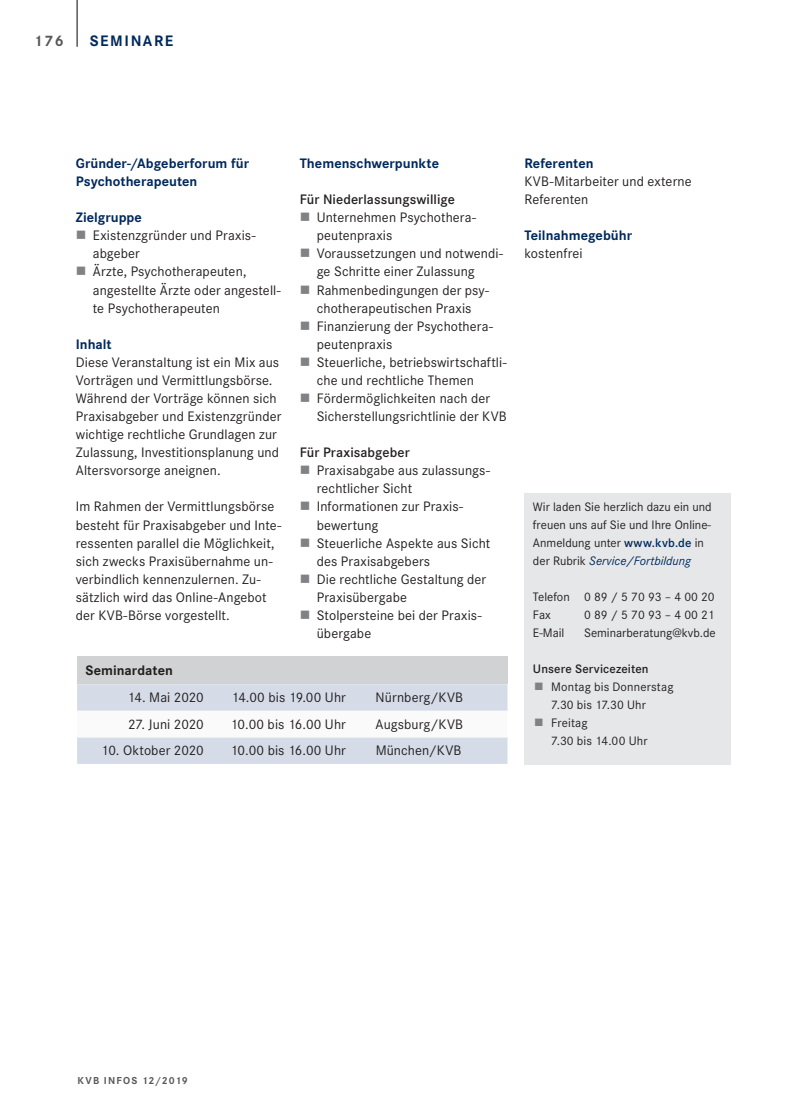
<style>
.page{position:relative;width:808px;height:1106px;background:#fff}
.page>*{position:absolute;margin:0;border:0;box-sizing:border-box;transform-origin:0 0}
.t1{font:700 15.75px "Corporate S";letter-spacing:.1em;color:#00295c}
.t2{font:700 15.75px "Corporate S";color:#57585a}
.t3{font:14.25px/18px "Corporate S";letter-spacing:.005em;color:#231f20}
.t4{font:700 14.25px/18px "Corporate S";letter-spacing:.005em;color:#00295c}
.t5{font:600 14.25px "Corporate S";letter-spacing:.005em;color:#231f20}
.t6{font:700 14.25px "Corporate S";color:#231f20}
.t7{font:12.75px/18px "Corporate S";color:#231f20}
.t8{font:600 12.75px "Corporate S";letter-spacing:.01em;color:#231f20}
.t9{font:700 10.5px "Corporate S";letter-spacing:.105em;color:#57585a}
.s1{font-weight:600;color:#00295c}
.s2{font-style:italic;color:#00295c}
</style>
<div class="page">
<hr style="left:77px;top:0;width:1px;height:47px;background:#231f20">
<div style="left:77px;top:656px;width:430px;height:28px;background:#d1d2d4"></div>
<svg style="left:77px;top:684px;width:430px;height:80px"></svg>
<div style="left:524px;top:493px;width:207px;height:272px;background:#e6e7e9"></div>
<p class="t2" style="left:34px;top:30px;width:32px">176</p>
<p class="t1" style="left:90px;top:30px;width:85px">SEMINARE</p>
<p class="t4" style="left:76px;top:154px;width:175px">Gründer-/Abgeberforum für<br>Psychotherapeuten</p>
<p class="t4" style="left:76px;top:208px;width:68px">Zielgruppe</p>
<p class="t3" style="left:93px;top:226px;width:189px">Existenzgründer und Praxis&shy;abgeber<br>Ärzte, Psychotherapeuten, angestellte Ärzte oder angestell&shy;te Psychotherapeuten</p>
<p class="t4" style="left:76px;top:334px;width:37px">Inhalt</p>
<p class="t3" style="left:76px;top:352px;width:207px">Diese Veranstaltung ist ein Mix aus Vorträgen und Vermittlungsbörse.<br>Während der Vorträge können sich Praxisabgeber und Existenzgründer wichtige rechtliche Grundlagen zur Zulassung, Investitionsplanung und Altersvorsorge aneignen.</p>
<p class="t3" style="left:76px;top:497px;width:207px">Im Rahmen der Vermittlungsbörse besteht für Praxisabgeber und Inte&shy;ressenten parallel die Möglichkeit, sich zwecks Praxisübernahme un&shy;verbindlich kennenzulernen. Zu&shy;sätzlich wird das Online-Angebot der KVB-Börse vorgestellt.</p>
<p class="t4" style="left:300px;top:154px;width:141px">Themenschwerpunkte</p>
<p class="t5" style="left:300px;top:190px;width:157px">Für Niederlassungswillige</p>
<p class="t3" style="left:317px;top:208px;width:191px">Unternehmen Psychothera&shy;peutenpraxis<br>Voraussetzungen und notwendi&shy;ge Schritte einer Zulassung<br>Rahmenbedingungen der psy&shy;chotherapeutischen Praxis<br>Finanzierung der Psychothera&shy;peutenpraxis<br>Steuerliche, betriebswirtschaftli&shy;che und rechtliche Themen<br>Fördermöglichkeiten nach der<br>Sicherstellungsrichtlinie der KVB</p>
<p class="t5" style="left:300px;top:443px;width:111px">Für Praxisabgeber</p>
<p class="t3" style="left:317px;top:461px;width:175px">Praxisabgabe aus zulassungs&shy;rechtlicher Sicht<br>Informationen zur Praxis&shy;bewertung<br>Steuerliche Aspekte aus Sicht des Praxisabgebers<br>Die rechtliche Gestaltung der<br>Praxisübergabe<br>Stolpersteine bei der Praxis&shy;übergabe</p>
<p class="t6" style="left:86px;top:660px;width:89px">Seminardaten</p>
<p class="t3" style="left:128px;top:688px;width:78px">14. Mai 2020</p>
<p class="t3" style="left:231px;top:688px;width:116px">14.00 bis 19.00 Uhr</p>
<p class="t3" style="left:376px;top:688px;width:89px">Nürnberg/KVB</p>
<p class="t3" style="left:128px;top:714px;width:77px">27. Juni 2020</p>
<p class="t3" style="left:230px;top:714px;width:117px">10.00 bis 16.00 Uhr</p>
<p class="t3" style="left:376px;top:714px;width:89px">Augsburg/KVB</p>
<p class="t3" style="left:101px;top:741px;width:104px">10. Oktober 2020</p>
<p class="t3" style="left:230px;top:741px;width:117px">10.00 bis 16.00 Uhr</p>
<p class="t3" style="left:376px;top:741px;width:87px">München/KVB</p>
<p class="t4" style="left:524px;top:154px;width:71px">Referenten</p>
<p class="t3" style="left:524px;top:172px;width:169px">KVB-Mitarbeiter und externe<br>Referenten</p>
<p class="t4" style="left:524px;top:226px;width:109px">Teilnahmegebühr</p>
<p class="t3" style="left:524px;top:244px;width:60px">kostenfrei</p>
<p class="t7" style="left:533px;top:497px;width:180px">Wir laden Sie herzlich dazu ein und freuen uns auf Sie und Ihre Online-Anmeldung unter <span class="s1">www.kvb.de</span> in der Rubrik <span class="s2">Service/Fortbildung</span></p>
<p class="t7" style="left:533px;top:587px;width:183px">Telefon 0 89 / 5 70 93 – 4 00 20<br>Fax</p>
<p class="t7" style="left:584px;top:605px;width:132px">0 89 / 5 70 93 – 4 00 21</p>
<p class="t7" style="left:533px;top:623px;width:33px">E-Mail</p>
<p class="t7" style="left:584px;top:623px;width:133px">Seminarberatung@kvb.de</p>
<p class="t8" style="left:533px;top:660px;width:117px">Unsere Servicezeiten</p>
<p class="t7" style="left:551px;top:677px;width:124px">Montag bis Donnerstag<br>7.30 bis 17.30 Uhr<br>Freitag<br>7.30 bis 14.00 Uhr</p>
<p class="t9" style="left:77px;top:1073px;width:112px">KVB INFOS 12/2019</p>
</div>
